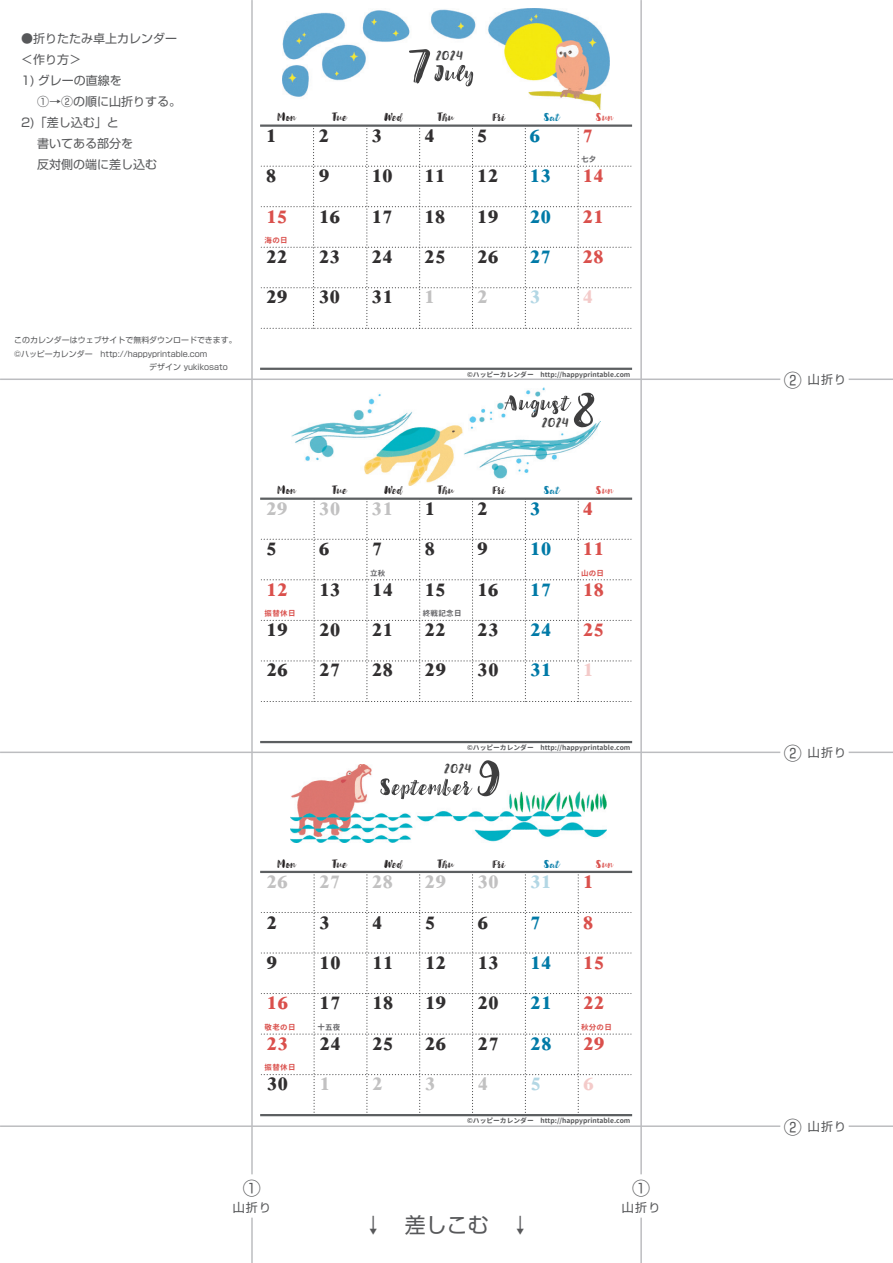
<style>
.page{position:relative;width:893px;height:1263px;background:#fff}
.page>*{position:absolute;margin:0;border:0;box-sizing:border-box;transform-origin:0 0}
.t1{font:700 25.5px/40.3px "New Peninim";color:#312f30;text-align:justify}
.t2{font:700 25.5px/40.3px "New Peninim";color:rgb(49 47 48/.3)}
.t3{font:700 25.5px "New Peninim";color:#007aa7}
.t4{font:700 25.5px "New Peninim";color:#da504c}
.t5{font:700 25.5px "New Peninim";color:rgb(0 122 167/.3)}
.t6{font:700 25.5px "New Peninim";color:rgb(218 80 76/.3)}
.t7{font:21px "Shin Go Pro";color:#57585a}
.t8{font:18px "Shin Go Pro";color:#57585a}
.t9{font:12.15px "Jullian";color:#3e3e3f}
.t10{font:12px/21px "Shin Go Pro";color:#57585a}
.t11{font:10.5px "Jullian";color:#231f20}
.t12{font:10.5px "Jullian";color:#007aa7}
.t13{font:10.5px "Jullian";color:#da504c}
.t14{font:7.95px/13.5px "Shin Go Pro";color:#57585a}
.t15{font:700 7.5px "Gen Jyuu Gothic";letter-spacing:.04em;color:#da504c}
.t16{font:700 7.5px "Gen Jyuu Gothic";letter-spacing:.04em;color:#636366}
.t17{font:700 6.75px "Gen Jyuu Gothic";color:#57585a}
.s1{color:#007aa7}
.s2{color:#da504c}
.s3{color:rgb(49 47 48/.3)}
.s4{color:#312f30}
.s5{color:rgb(218 80 76/.3)}
.s6{color:rgb(0 122 167/.3)}
.s7{font-size:18px}
</style>
<div class="page">
<hr style="left:849px;top:378px;width:44px;height:2px;background:#bcbdc0">
<hr style="left:0;top:378px;width:780px;height:2px;background:#bcbdc0">
<hr style="left:849px;top:751px;width:44px;height:2px;background:#bcbdc0">
<hr style="left:0;top:751px;width:780px;height:2px;background:#bcbdc0">
<hr style="left:849px;top:1125px;width:44px;height:2px;background:#bcbdc0">
<hr style="left:0;top:1125px;width:780px;height:2px;background:#bcbdc0">
<hr style="left:251px;top:1217px;width:2px;height:46px;background:#bcbdc0">
<hr style="left:251px;top:0;width:2px;height:1174px;background:#bcbdc0">
<hr style="left:640px;top:1217px;width:2px;height:46px;background:#bcbdc0">
<hr style="left:640px;top:0;width:2px;height:1174px;background:#bcbdc0">
<img style="left:282px;top:9px;width:328px;height:101px">
<svg style="left:409px;top:49px;width:64px;height:37px"></svg>
<svg style="left:292px;top:388px;width:308px;height:98px"></svg>
<img style="left:291px;top:765px;width:315px;height:77px">
<svg style="left:380px;top:760px;width:119px;height:39px"></svg>
<svg style="left:261px;top:499px;width:371px;height:203px"></svg>
<hr style="left:261px;top:741px;width:370px;height:2px;background:#5c5f61">
<hr style="left:261px;top:498px;width:370px;height:2px;background:#5c5f61">
<svg style="left:261px;top:872px;width:371px;height:244px"></svg>
<hr style="left:261px;top:871px;width:370px;height:2px;background:#5c5f61">
<hr style="left:261px;top:1114px;width:370px;height:2px;background:#5c5f61">
<svg style="left:261px;top:126px;width:371px;height:203px"></svg>
<hr style="left:261px;top:368px;width:370px;height:2px;background:#5c5f61">
<hr style="left:261px;top:124px;width:370px;height:3px;background:#5c5f61">
<p class="t10" style="left:21px;top:26px;width:158px">●折りたたみ卓上カレンダー＜作り方＞</p>
<p class="t10" style="left:21px;top:68px;width:102px">1) グレーの直線を</p>
<p class="t10" style="left:21px;top:89px;width:161px">　 ①→②の順に山折りする。</p>
<p class="t10" style="left:21px;top:110px;width:99px">2)「差し込む」と</p>
<p class="t10" style="left:25px;top:131px;width:110px">　書いてある部分を</p>
<p class="t10" style="left:21px;top:152px;width:137px">　 反対側の端に差し込む</p>
<p class="t14" style="left:14px;top:332px;width:224px">このカレンダーはウェブサイトで無料ダウンロードできます。©ハッピーカレンダー　http://happyprintable.com</p>
<p class="t9" style="left:436px;top:47px;width:29px">2024</p>
<p class="t11" style="left:278px;top:111px;width:20px">Mon</p>
<p class="t11" style="left:333px;top:111px;width:16px">Tue</p>
<p class="t11" style="left:385px;top:111px;width:19px">Wed</p>
<p class="t11" style="left:439px;top:111px;width:17px">Thu</p>
<p class="t11" style="left:493px;top:111px;width:14px">Fri</p>
<p class="t12" style="left:544px;top:111px;width:17px">Sat</p>
<p class="t13" style="left:596px;top:111px;width:19px">Sun</p>
<p class="t1" style="left:266px;top:116px;width:12px">1</p>
<p class="t1" style="left:319px;top:116px;width:12px">2</p>
<p class="t1" style="left:371px;top:116px;width:12px">3</p>
<p class="t1" style="left:424px;top:116px;width:12px">4</p>
<p class="t1" style="left:477px;top:116px;width:12px">5</p>
<p class="t3" style="left:530px;top:124px;width:12px">6</p>
<p class="t4" style="left:582px;top:124px;width:12px">7</p>
<p class="t1" style="left:266px;top:157px;width:12px">8</p>
<p class="t1" style="left:319px;top:157px;width:12px">9</p>
<p class="t16" style="left:581px;top:154px;width:17px">七夕</p>
<p class="t1" style="left:266px;top:157px;width:339px;text-indent:105px">10 11 12 <span class="s1">13</span> <span class="s2">14<br>15</span> 16 17 18 19 <span class="s1">20</span> <span class="s2">21<br></span>22 23 24 25 26 <span class="s1">27</span> <span class="s2">28<br></span>29 30 31 <span class="s3">1</span></p>
<p class="t15" style="left:265px;top:235px;width:25px">海の日</p>
<p class="t2" style="left:477px;top:278px;width:12px">2</p>
<p class="t5" style="left:530px;top:286px;width:12px">3</p>
<p class="t6" style="left:582px;top:286px;width:12px">4</p>
<p class="t17" style="left:467px;top:369px;width:165px">©ハッピーカレンダー　http://happyprintable.com</p>
<p class="t9" style="left:542px;top:415px;width:29px">2024</p>
<p class="t11" style="left:278px;top:484px;width:20px">Mon</p>
<p class="t11" style="left:333px;top:484px;width:16px">Tue</p>
<p class="t11" style="left:385px;top:484px;width:19px">Wed</p>
<p class="t11" style="left:439px;top:484px;width:17px">Thu</p>
<p class="t11" style="left:493px;top:484px;width:14px">Fri</p>
<p class="t12" style="left:544px;top:484px;width:17px">Sat</p>
<p class="t13" style="left:596px;top:484px;width:19px">Sun</p>
<p class="t2" style="left:266px;top:489px;width:170px">29 30 31 <span class="s4">1</span></p>
<p class="t1" style="left:477px;top:489px;width:12px">2</p>
<p class="t3" style="left:530px;top:498px;width:12px">3</p>
<p class="t4" style="left:583px;top:498px;width:12px">4</p>
<p class="t1" style="left:266px;top:530px;width:12px">5</p>
<p class="t1" style="left:319px;top:530px;width:12px">6</p>
<p class="t1" style="left:372px;top:530px;width:12px">7</p>
<p class="t1" style="left:424px;top:530px;width:12px">8</p>
<p class="t1" style="left:477px;top:530px;width:12px">9</p>
<p class="t1" style="left:266px;top:530px;width:339px;text-indent:264px"><span class="s1">10</span> <span class="s2">11<br>12</span> 13 14 15 16 <span class="s1">17</span> <span class="s2">18<br></span>19 20 21 22 23 <span class="s1">24</span> <span class="s2">25<br></span>26 27 28 29 30 <span class="s1">31</span> <span class="s5">1</span></p>
<p class="t16" style="left:370px;top:567px;width:17px">立秋</p>
<p class="t15" style="left:581px;top:567px;width:25px">山の日</p>
<p class="t15" style="left:265px;top:608px;width:32px">振替休日</p>
<p class="t16" style="left:423px;top:608px;width:40px">終戦記念日</p>
<p class="t17" style="left:467px;top:742px;width:165px">©ハッピーカレンダー　http://happyprintable.com</p>
<p class="t9" style="left:444px;top:761px;width:29px">2024</p>
<p class="t11" style="left:278px;top:857px;width:20px">Mon</p>
<p class="t11" style="left:333px;top:857px;width:16px">Tue</p>
<p class="t11" style="left:385px;top:857px;width:19px">Wed</p>
<p class="t11" style="left:439px;top:857px;width:17px">Thu</p>
<p class="t11" style="left:493px;top:857px;width:14px">Fri</p>
<p class="t12" style="left:544px;top:857px;width:17px">Sat</p>
<p class="t13" style="left:596px;top:857px;width:19px">Sun</p>
<p class="t2" style="left:266px;top:863px;width:329px">26 27 28 29 30 <span class="s6">31</span> <span class="s2">1<br></span><span class="s4">2</span></p>
<p class="t1" style="left:319px;top:903px;width:12px">3</p>
<p class="t1" style="left:372px;top:903px;width:12px">4</p>
<p class="t1" style="left:425px;top:903px;width:12px">5</p>
<p class="t1" style="left:477px;top:903px;width:12px">6</p>
<p class="t3" style="left:530px;top:911px;width:12px">7</p>
<p class="t4" style="left:583px;top:911px;width:12px">8</p>
<p class="t1" style="left:267px;top:944px;width:12px">9</p>
<p class="t1" style="left:267px;top:944px;width:339px;text-indent:53px">10 11 12 13 <span class="s1">14</span> <span class="s2">15<br>16</span> 17 18 19 20 <span class="s1">21</span> <span class="s2">22<br>23</span> 24 25 26 27 <span class="s1">28</span> <span class="s2">29<br></span>30 <span class="s3">1</span></p>
<p class="t15" style="left:265px;top:1022px;width:32px">敬老の日</p>
<p class="t16" style="left:317px;top:1022px;width:25px">十五夜</p>
<p class="t15" style="left:581px;top:1022px;width:32px">秋分の日</p>
<p class="t15" style="left:265px;top:1062px;width:32px">振替休日</p>
<p class="t2" style="left:372px;top:1065px;width:12px">2</p>
<p class="t2" style="left:425px;top:1065px;width:12px">3</p>
<p class="t2" style="left:478px;top:1065px;width:12px">4</p>
<p class="t5" style="left:530px;top:1073px;width:12px">5</p>
<p class="t6" style="left:583px;top:1073px;width:12px">6</p>
<p class="t17" style="left:467px;top:1116px;width:165px">©ハッピーカレンダー　http://happyprintable.com</p>
<p class="t8" style="left:243px;top:1173px;width:19px">①</p>
<p class="t10" style="left:233px;top:1195px;width:40px">山折り</p>
<p class="t7" style="left:363px;top:1207px;width:169px">↓　差しこむ　↓</p>
<p class="t8" style="left:632px;top:1173px;width:19px">①</p>
<p class="t10" style="left:622px;top:1195px;width:40px">山折り</p>
<p class="t10" style="left:784px;top:367px;width:64px"><span class="s7">②</span> 山折り</p>
<p class="t10" style="left:784px;top:740px;width:64px"><span class="s7">②</span> 山折り</p>
<p class="t10" style="left:784px;top:1114px;width:64px"><span class="s7">②</span> 山折り</p>
</div>
